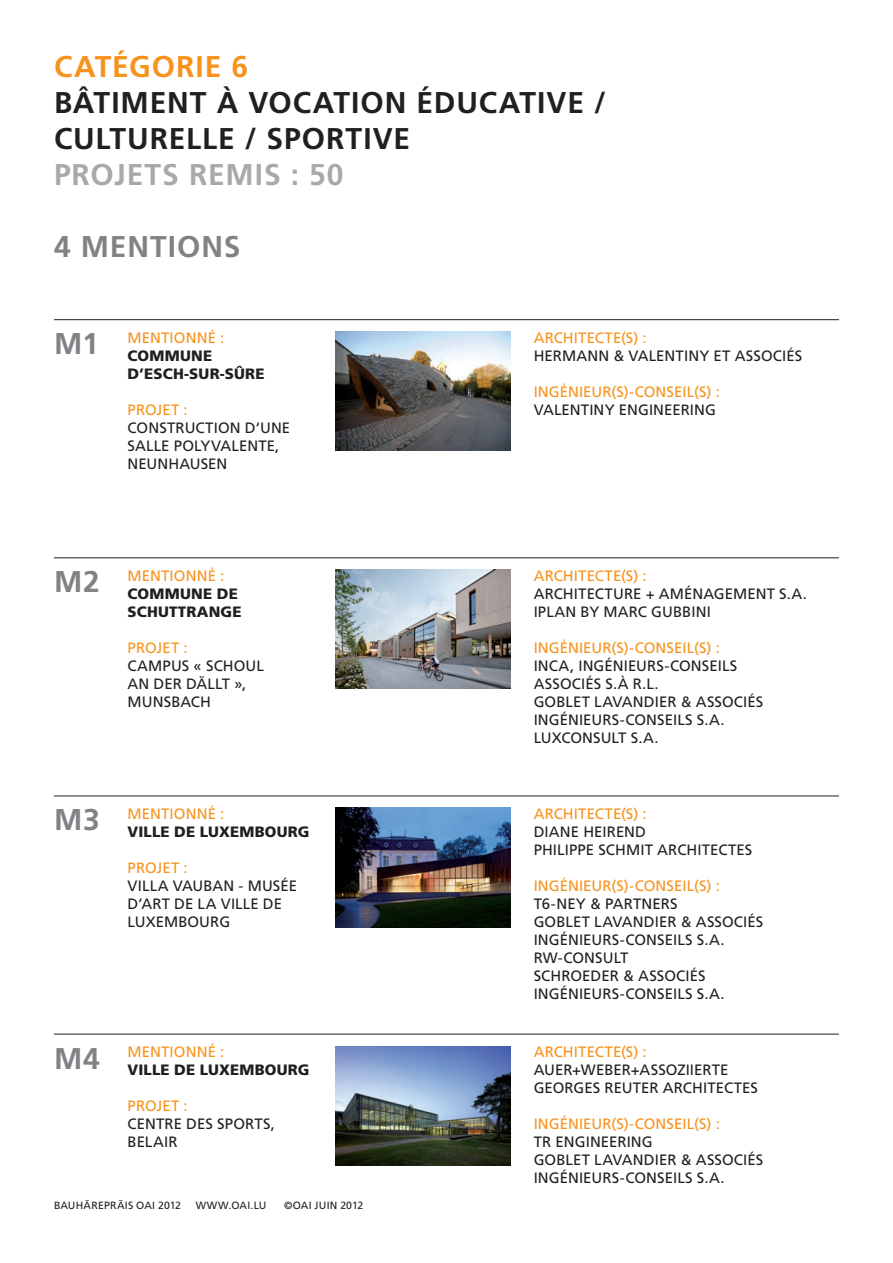
<style>
.page{position:relative;width:893px;height:1263px;background:#fff}
.page>*{position:absolute;margin:0;border:0;box-sizing:border-box;transform-origin:0 0}
.t1{font:700 30px/36px "Frutiger LT Std";letter-spacing:.03em;color:#231f20}
.t2{font:700 30px "Frutiger LT Std";letter-spacing:.025em;color:#808285}
.t3{font:700 30px "Frutiger LT Std";letter-spacing:.03em;color:#a8a9ad}
.t4{font:700 30px "Frutiger LT Std";letter-spacing:.03em;color:#f7931d}
.t5{font:15px/18px "Frutiger LT Std";letter-spacing:.005em;color:#231f20}
.t6{font:15px "Frutiger LT Std";letter-spacing:.005em;color:#f7931d}
.t7{font:900 15px/18px "Frutiger LT Std";letter-spacing:.01em;color:#231f20}
.t8{font:10.5px "Frutiger LT Std";letter-spacing:.02em;color:#231f20}
</style>
<div class="page">
<hr style="left:54px;top:319px;width:785px;height:1px;background:#231f20">
<hr style="left:54px;top:558px;width:785px;height:1px;background:#231f20">
<hr style="left:54px;top:796px;width:785px;height:1px;background:#231f20">
<hr style="left:54px;top:1034px;width:785px;height:1px;background:#231f20">
<img style="left:336px;top:332px;width:174px;height:119px">
<img style="left:336px;top:808px;width:174px;height:119px">
<img style="left:336px;top:1046px;width:174px;height:119px">
<img style="left:336px;top:570px;width:174px;height:119px">
<h1 class="t4" style="left:54px;top:48px;width:196px">CATÉGORIE 6</h1>
<h1 class="t1" style="left:54px;top:84px;width:553px">BÂTIMENT À VOCATION ÉDUCATIVE /<br>CULTURELLE / SPORTIVE</h1>
<h1 class="t3" style="left:54px;top:156px;width:291px">PROJETS REMIS : 50</h1>
<h1 class="t2" style="left:54px;top:228px;width:188px">4 MENTIONS</h1>
<h1 class="t2" style="left:54px;top:326px;width:46px">M1</h1>
<p class="t6" style="left:128px;top:329px;width:98px">MENTIONNÉ :</p>
<p class="t7" style="left:128px;top:347px;width:138px">COMMUNE<br>D’ESCH-SUR-SÛRE</p>
<p class="t6" style="left:128px;top:401px;width:62px">PROJET :</p>
<p class="t5" style="left:128px;top:419px;width:164px">CONSTRUCTION D‘UNE<br>SALLE POLYVALENTE,<br>NEUNHAUSEN</p>
<p class="t6" style="left:534px;top:329px;width:115px">ARCHITECTE(S) :</p>
<p class="t5" style="left:534px;top:347px;width:270px">HERMANN &amp; VALENTINY ET ASSOCIÉS</p>
<p class="t6" style="left:534px;top:383px;width:188px">INGÉNIEUR(S)-CONSEIL(S) :</p>
<p class="t5" style="left:534px;top:401px;width:184px">VALENTINY ENGINEERING</p>
<h1 class="t2" style="left:54px;top:564px;width:47px">M2</h1>
<p class="t6" style="left:128px;top:567px;width:98px">MENTIONNÉ :</p>
<p class="t7" style="left:128px;top:585px;width:116px">COMMUNE DE<br>SCHUTTRANGE</p>
<p class="t6" style="left:128px;top:639px;width:62px">PROJET :</p>
<p class="t5" style="left:128px;top:657px;width:138px">CAMPUS « SCHOUL<br>AN DER DÄLLT »,<br>MUNSBACH</p>
<p class="t6" style="left:534px;top:567px;width:115px">ARCHITECTE(S) :</p>
<p class="t5" style="left:534px;top:585px;width:275px">ARCHITECTURE + AMÉNAGEMENT S.A.<br>IPLAN BY MARC GUBBINI</p>
<p class="t6" style="left:534px;top:639px;width:188px">INGÉNIEUR(S)-CONSEIL(S) :</p>
<p class="t5" style="left:534px;top:657px;width:231px">INCA, INGÉNIEURS-CONSEILS<br>ASSOCIÉS S.À R.L.<br>GOBLET LAVANDIER &amp; ASSOCIÉS<br>INGÉNIEURS-CONSEILS S.A.<br>LUXCONSULT S.A.</p>
<h1 class="t2" style="left:54px;top:802px;width:47px">M3</h1>
<p class="t6" style="left:128px;top:805px;width:98px">MENTIONNÉ :</p>
<p class="t7" style="left:128px;top:823px;width:183px">VILLE DE LUXEMBOURG</p>
<p class="t6" style="left:128px;top:859px;width:62px">PROJET :</p>
<p class="t5" style="left:128px;top:877px;width:171px">VILLA VAUBAN - MUSÉE<br>D’ART DE LA VILLE DE<br>LUXEMBOURG</p>
<p class="t6" style="left:534px;top:805px;width:115px">ARCHITECTE(S) :</p>
<p class="t5" style="left:534px;top:823px;width:220px">DIANE HEIREND<br>PHILIPPE SCHMIT ARCHITECTES</p>
<p class="t6" style="left:534px;top:877px;width:188px">INGÉNIEUR(S)-CONSEIL(S) :</p>
<p class="t5" style="left:534px;top:895px;width:231px">T6-NEY &amp; PARTNERS<br>GOBLET LAVANDIER &amp; ASSOCIÉS<br>INGÉNIEURS-CONSEILS S.A.<br>RW-CONSULT<br>SCHROEDER &amp; ASSOCIÉS<br>INGÉNIEURS-CONSEILS S.A.</p>
<h1 class="t2" style="left:54px;top:1040px;width:47px">M4</h1>
<p class="t6" style="left:128px;top:1043px;width:98px">MENTIONNÉ :</p>
<p class="t7" style="left:128px;top:1061px;width:183px">VILLE DE LUXEMBOURG</p>
<p class="t6" style="left:128px;top:1097px;width:62px">PROJET :</p>
<p class="t5" style="left:128px;top:1115px;width:149px">CENTRE DES SPORTS,<br>BELAIR</p>
<p class="t6" style="left:534px;top:1043px;width:115px">ARCHITECTE(S) :</p>
<p class="t5" style="left:534px;top:1061px;width:226px">AUER+WEBER+ASSOZIIERTE<br>GEORGES REUTER ARCHITECTES</p>
<p class="t6" style="left:534px;top:1115px;width:188px">INGÉNIEUR(S)-CONSEIL(S) :</p>
<p class="t5" style="left:534px;top:1133px;width:231px">TR ENGINEERING<br>GOBLET LAVANDIER &amp; ASSOCIÉS<br>INGÉNIEURS-CONSEILS S.A.</p>
<p class="t8" style="left:54px;top:1199px;width:129px">BAUHÄREPRÄIS OAI 2012</p>
<p class="t8" style="left:196px;top:1199px;width:72px">WWW.OAI.LU</p>
<p class="t8" style="left:284px;top:1199px;width:81px">©OAI JUIN 2012</p>
</div>
